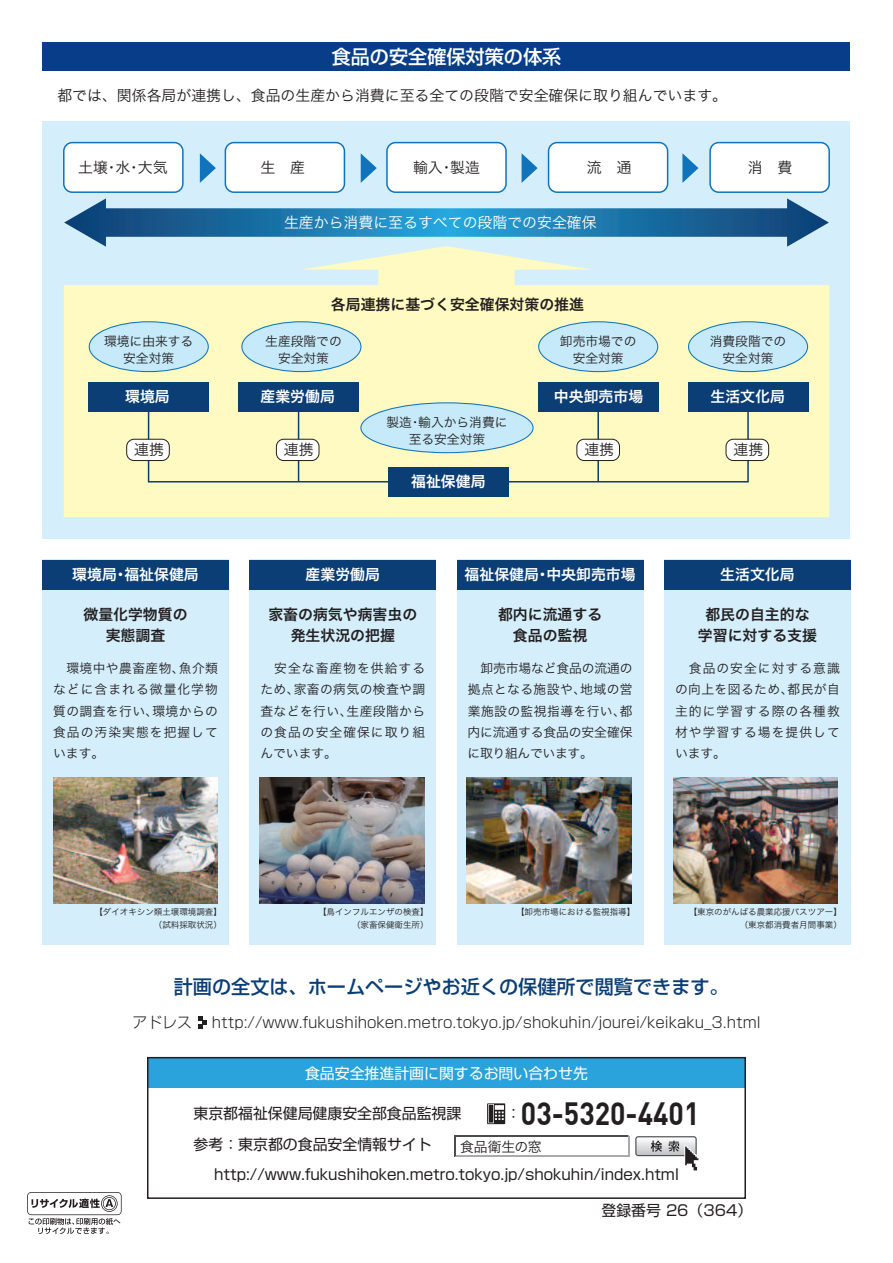
<style>
.page{position:relative;width:893px;height:1263px;background:#fff}
.page>*{position:absolute;margin:0;border:0;box-sizing:border-box;transform-origin:0 0}
.t1{font:500 19.2px "Shin Go Pr 6 N";color:#0b3e75}
.t2{font:500 19.2px "Shin Go Pr 6 N";color:#fff}
.t3{font:14.85px/31px "Shin Go Pr 6 N";color:#231f20}
.t4{font:14.85px "Hira Kaku Std N W3";color:#231f20}
.t5{font:300 14.85px "Shin Go Pr 6 N";color:#231f20}
.t6{font:14.85px/21.3px "Hira Kaku Std N W6";color:#231f20;text-align:center}
.t7{font:14.85px "Hira Kaku Std N W6";color:#fff}
.t8{font:14.85px "Hira Kaku Std N W3";color:#fff}
.t9{font:14.85px "Shin Go Pr 6 N";color:#fff}
.t10{font:13.8px "Hira Kaku Pro W3";letter-spacing:-.02em;color:#231f20}
.t11{font:12.75px/21.3px "Hira Kaku Std N W3";letter-spacing:.035em;color:#231f20;text-align:justify}
.t12{font:12.75px/17px "Hira Kaku Std N W3";color:#231f20;text-align:center}
.t13{font:8.55px/12.8px "Hira Kaku Std N W3";color:#231f20;text-align:right}
.s1{font-family:"DIN";font-weight:700;font-size:31.5px}
</style>
<div class="page">
<img style="left:762px;top:42px;width:89px;height:813px">
<div style="left:43px;top:121px;width:807px;height:417px;background:#d4effb"></div>
<div style="left:43px;top:43px;width:807px;height:28px;background:#083e89"></div>
<div style="left:64px;top:143px;width:119px;height:49px;background:#fff;border-radius:9px"></div>
<div style="left:63px;top:142px;width:121px;height:51px;border:2px solid #1074bc;border-radius:9px"></div>
<div style="left:225px;top:143px;width:119px;height:49px;background:#fff;border-radius:9px"></div>
<div style="left:225px;top:142px;width:120px;height:51px;border:2px solid #1074bc;border-radius:9px"></div>
<div style="left:387px;top:143px;width:119px;height:49px;background:#fff;border-radius:9px"></div>
<div style="left:386px;top:142px;width:121px;height:51px;border:2px solid #1074bc;border-radius:9px"></div>
<div style="left:549px;top:143px;width:119px;height:49px;background:#fff;border-radius:9px"></div>
<div style="left:548px;top:142px;width:120px;height:51px;border:2px solid #1074bc;border-radius:9px"></div>
<div style="left:710px;top:143px;width:119px;height:49px;background:#fff;border-radius:9px"></div>
<div style="left:709px;top:142px;width:121px;height:51px;border:2px solid #1074bc;border-radius:9px"></div>
<svg style="left:64px;top:198px;width:765px;height:48px"></svg>
<svg style="left:64px;top:246px;width:765px;height:271px;fill:#fffac1"></svg>
<div style="left:89px;top:382px;width:120px;height:30px;background:#0b3e75"></div>
<div style="left:239px;top:382px;width:120px;height:30px;background:#0b3e75"></div>
<div style="left:388px;top:467px;width:120px;height:30px;background:#0b3e75"></div>
<div style="left:538px;top:382px;width:120px;height:30px;background:#0b3e75"></div>
<div style="left:688px;top:382px;width:120px;height:30px;background:#0b3e75"></div>
<div style="left:242px;top:322px;width:119px;height:50px;background:#c6eafa;border-radius:50%"></div>
<div style="left:241px;top:321px;width:120px;height:51px;border:1px solid #1074bc;border-radius:50%"></div>
<svg style="left:200px;top:153px;width:16px;height:30px"></svg>
<svg style="left:361px;top:153px;width:16px;height:30px"></svg>
<svg style="left:522px;top:153px;width:16px;height:30px"></svg>
<svg style="left:682px;top:153px;width:16px;height:30px"></svg>
<div style="left:89px;top:322px;width:119px;height:50px;background:#c6eafa;border-radius:50%"></div>
<div style="left:89px;top:321px;width:120px;height:51px;border:1px solid #1074bc;border-radius:50%"></div>
<div style="left:539px;top:322px;width:119px;height:50px;background:#c6eafa;border-radius:50%"></div>
<div style="left:538px;top:321px;width:120px;height:51px;border:1px solid #1074bc;border-radius:50%"></div>
<div style="left:361px;top:403px;width:172px;height:50px;background:#c6eafa;border-radius:50%"></div>
<div style="left:360px;top:402px;width:174px;height:51px;border:1px solid #1074bc;border-radius:50%"></div>
<div style="left:688px;top:322px;width:120px;height:50px;background:#c6eafa;border-radius:50%"></div>
<div style="left:688px;top:321px;width:120px;height:51px;border:1px solid #1074bc;border-radius:50%"></div>
<div style="left:148px;top:411px;width:601px;height:71px;border:2px solid #0b3e75"></div>
<hr style="left:597px;top:412px;width:2px;height:70px;background:#0b3e75">
<hr style="left:298px;top:412px;width:1px;height:70px;background:#0b3e75">
<div style="left:577px;top:439px;width:42px;height:21px;background:#fff;border-radius:7px"></div>
<div style="left:576px;top:439px;width:44px;height:22px;border:1px solid #231f20;border-radius:7px"></div>
<div style="left:726px;top:439px;width:43px;height:21px;background:#fff;border-radius:7px"></div>
<div style="left:726px;top:439px;width:43px;height:22px;border:1px solid #231f20;border-radius:7px"></div>
<div style="left:276px;top:439px;width:43px;height:21px;background:#fff;border-radius:7px"></div>
<div style="left:276px;top:439px;width:43px;height:22px;border:1px solid #231f20;border-radius:7px"></div>
<div style="left:127px;top:439px;width:42px;height:21px;background:#fff;border-radius:7px"></div>
<div style="left:126px;top:439px;width:44px;height:22px;border:1px solid #231f20;border-radius:7px"></div>
<div style="left:43px;top:560px;width:186px;height:385px;background:#d4effb"></div>
<div style="left:250px;top:560px;width:186px;height:385px;background:#d4effb"></div>
<div style="left:457px;top:560px;width:186px;height:385px;background:#d4effb"></div>
<div style="left:664px;top:560px;width:186px;height:385px;background:#d4effb"></div>
<div style="left:43px;top:560px;width:186px;height:29px;background:#0b3e75"></div>
<div style="left:250px;top:560px;width:186px;height:29px;background:#0b3e75"></div>
<div style="left:457px;top:560px;width:186px;height:29px;background:#0b3e75"></div>
<div style="left:664px;top:560px;width:186px;height:29px;background:#0b3e75"></div>
<img style="left:53px;top:777px;width:165px;height:126px">
<img style="left:260px;top:777px;width:165px;height:126px">
<img style="left:466px;top:777px;width:165px;height:126px">
<img style="left:673px;top:777px;width:165px;height:126px">
<svg style="left:198px;top:1016px;width:9px;height:13px"></svg>
<div style="left:148px;top:1058px;width:597px;height:29px;background:#2aa2db"></div>
<div style="left:147px;top:1057px;width:599px;height:142px;border:2px solid #231f20"></div>
<svg style="left:487px;top:1103px;width:18px;height:21px"></svg>
<hr style="left:455px;top:1155px;width:174px;height:2px;background:#a8aaad">
<svg style="left:455px;top:1137px;width:1px;height:19px"></svg>
<hr style="left:455px;top:1136px;width:174px;height:1px;background:#4b4c4d">
<svg style="left:628px;top:1136px;width:71px;height:35px"></svg>
<svg style="left:27px;top:1192px;width:95px;height:42px"></svg>
<h1 class="t2" style="left:332px;top:41px;width:231px">食品の安全確保対策の体系</h1>
<p class="t4" style="left:43px;top:84px;width:686px">　都では、関係各局が連携し、食品の生産から消費に至る全ての段階で安全確保に取り組んでいます。</p>
<p class="t4" style="left:78px;top:157px;width:91px">土壌・水・大気</p>
<p class="t4" style="left:260px;top:157px;width:46px">生　産</p>
<p class="t4" style="left:413px;top:157px;width:68px">輸入・製造</p>
<p class="t4" style="left:587px;top:157px;width:46px">流　通</p>
<p class="t4" style="left:748px;top:157px;width:46px">消　費</p>
<p class="t8" style="left:284px;top:212px;width:314px">生産から消費に至るすべての段階での安全確保</p>
<p class="t6" style="left:331px;top:294px;width:254px">各局連携に基づく安全確保対策の推進</p>
<p class="t12" style="left:265px;top:332px;width:78px">生産段階での安全対策</p>
<p class="t12" style="left:104px;top:332px;width:91px">環境に由来する安全対策</p>
<p class="t12" style="left:560px;top:332px;width:78px">卸売市場での安全対策</p>
<p class="t12" style="left:710px;top:332px;width:78px">消費段階での安全対策</p>
<p class="t7" style="left:125px;top:385px;width:46px">環境局</p>
<p class="t7" style="left:260px;top:385px;width:76px">産業労働局</p>
<p class="t7" style="left:554px;top:385px;width:91px">中央卸売市場</p>
<p class="t7" style="left:710px;top:385px;width:76px">生活文化局</p>
<p class="t12" style="left:386px;top:413px;width:123px">製造・輸入から消費に至る安全対策</p>
<p class="t4" style="left:134px;top:438px;width:31px">連携</p>
<p class="t4" style="left:284px;top:438px;width:31px">連携</p>
<p class="t4" style="left:584px;top:438px;width:31px">連携</p>
<p class="t4" style="left:733px;top:438px;width:31px">連携</p>
<p class="t7" style="left:411px;top:470px;width:76px">福祉保健局</p>
<p class="t7" style="left:72px;top:563px;width:128px">環境局・福祉保健局</p>
<p class="t7" style="left:306px;top:563px;width:76px">産業労働局</p>
<p class="t7" style="left:465px;top:563px;width:173px">福祉保健局・中央卸売市場</p>
<p class="t7" style="left:720px;top:563px;width:76px">生活文化局</p>
<p class="t6" style="left:83px;top:604px;width:106px">微量化学物質の実態調査</p>
<p class="t6" style="left:268px;top:604px;width:150px">家畜の病気や病害虫の発生状況の把握</p>
<p class="t6" style="left:498px;top:604px;width:106px">都内に流通する食品の監視</p>
<p class="t6" style="left:698px;top:604px;width:121px">都民の自主的な学習に対する支援</p>
<p class="t11" style="left:53px;top:657px;width:166px">　環境中や農畜産物、魚介類などに含まれる微量化学物質の調査を行い、環境からの食品の汚染実態を把握しています。</p>
<p class="t11" style="left:260px;top:657px;width:166px">　安全な畜産物を供給するため、家畜の病気の検査や調査などを行い、生産段階からの食品の安全確保に取り組んでいます。</p>
<p class="t11" style="left:468px;top:657px;width:167px">　卸売市場など食品の流通の拠点となる施設や、地域の営業施設の監視指導を行い、都内に流通する食品の安全確保に取り組んでいます。</p>
<p class="t11" style="left:675px;top:657px;width:166px">　食品の安全に対する意識の向上を図るため、都民が自主的に学習する際の各種教材や学習する場を提供しています。</p>
<p class="t13" style="left:94px;top:905px;width:129px">【ダイオキシン類土壌環境調査】（試料採取状況）</p>
<p class="t13" style="left:318px;top:905px;width:112px">【鳥インフルエンザの検査】（家畜保健衛生所）</p>
<p class="t13" style="left:516px;top:905px;width:121px">【卸売市場における監視指導】</p>
<p class="t13" style="left:689px;top:905px;width:155px">【東京のがんばる農業応援バスツアー】（東京都消費者月間事業）</p>
<h1 class="t1" style="left:174px;top:971px;width:556px">計画の全文は、ホームページやお近くの保健所で閲覧できます。</h1>
<p class="t5" style="left:132px;top:1010px;width:630px">アドレス　 http://www.fukushihoken.metro.tokyo.jp/shokuhin/jourei/keikaku_3.html</p>
<p class="t9" style="left:305px;top:1061px;width:284px">食品安全推進計画に関するお問い合わせ先</p>
<p class="t3" style="left:193px;top:1097px;width:507px">東京都福祉保健局健康安全部食品監視課　　　：<span class="s1">03-5320-4401</span>参考：東京都の食品安全情報サイト</p>
<p class="t10" style="left:460px;top:1134px;width:83px">食品衛生の窓</p>
<p class="t3" style="left:214px;top:1158px;width:466px">http://www.fukushihoken.metro.tokyo.jp/shokuhin/index.html</p>
<p class="t3" style="left:601px;top:1194px;width:152px">登録番号 26（364）</p>
</div>
